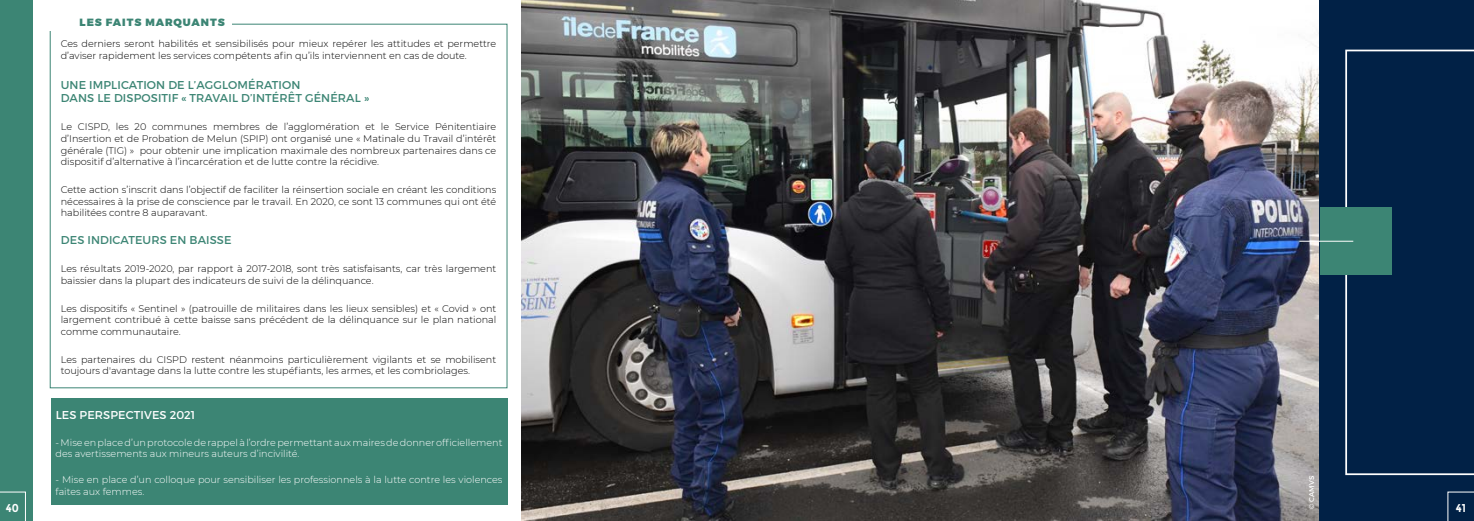
<style>
.page{position:relative;width:1474px;height:521px;background:#fff}
.page>*{position:absolute;margin:0;border:0;box-sizing:border-box;transform-origin:0 0}
.t1{font:11.38px/13.7px "Montserrat";letter-spacing:.01em;color:#3c8574}
.t2{font:11.38px "Montserrat";letter-spacing:.01em;color:#fff}
.t3{font:700 11.38px "Montserrat";color:#fff;scale:.9 1}
.t4{font:900 10.5px "Montserrat";letter-spacing:.09em;color:#3c8574}
.t5{font:300 9.62px/11.5px "Montserrat";color:#000}
.t6{font:300 9.62px/11.5px "Montserrat";color:#fff}
.t7{font:7px "Montserrat";color:#fff}
</style>
<div class="page">
<img style="left:521px;top:0;width:798px;height:521px">
<div style="left:0;top:0;width:33px;height:521px;background:#3c8574"></div>
<div style="left:51px;top:398px;width:456px;height:107px;background:#3c8574"></div>
<svg style="left:0;top:491px;width:26px;height:30px"></svg>
<div style="left:1319px;top:0;width:154px;height:521px;background:#012146"></div>
<svg style="left:1345px;top:50px;width:128px;height:425px"></svg>
<svg style="left:1447px;top:491px;width:26px;height:30px"></svg>
<div style="left:1320px;top:207px;width:71px;height:68px;background:#3c8574"></div>
<hr style="left:1299px;top:241px;width:54px;height:1px;background:#fff">
<p class="t3" style="left:6px;top:501px;width:16px">40</p>
<p class="t4" style="left:80px;top:15px;width:147px">LES FAITS MARQUANTS</p>
<p class="t5" style="left:61px;top:38px;width:437px">Ces derniers seront habilités et sensibilisés pour mieux repérer les attitudes et permettre d’aviser rapidement les services compétents afin qu’ils interviennent en cas de doute.</p>
<p class="t1" style="left:61px;top:78px;width:310px">UNE IMPLICATION DE L’AGGLOMÉRATION<br>DANS LE DISPOSITIF « TRAVAIL D’INTÉRÊT GÉNÉRAL »</p>
<p class="t5" style="left:61px;top:121px;width:437px;text-align:justify">Le CISPD, les 20 communes membres de l’agglomération et le Service Pénitentiaire d’Insertion et de Probation de Melun (SPIP) ont organisé une « Matinale du Travail d’intérêt générale (TIG) » pour obtenir une implication maximale des nombreux partenaires dans ce dispositif d’alternative à l’incarcération et de lutte contre la récidive.</p>
<p class="t5" style="left:61px;top:184px;width:437px;text-align:justify">Cette action s’inscrit dans l’objectif de faciliter la réinsertion sociale en créant les conditions nécessaires à la prise de conscience par le travail. En 2020, ce sont 13 communes qui ont été habilitées contre 8 auparavant.</p>
<p class="t1" style="left:61px;top:233px;width:172px">DES INDICATEURS EN BAISSE</p>
<p class="t5" style="left:61px;top:262px;width:437px">Les résultats 2019-2020, par rapport à 2017-2018, sont très satisfaisants, car très largement baissier dans la plupart des indicateurs de suivi de la délinquance.</p>
<p class="t5" style="left:61px;top:302px;width:437px;text-align:justify">Les dispositifs « Sentinel » (patrouille de militaires dans les lieux sensibles) et « Covid » ont largement contribué à cette baisse sans précédent de la délinquance sur le plan national comme communautaire.</p>
<p class="t5" style="left:61px;top:353px;width:437px">Les partenaires du CISPD restent néanmoins particulièrement vigilants et se mobilisent toujours d'avantage dans la lutte contre les stupéfiants, les armes, et les combriolages.</p>
<p class="t2" style="left:56px;top:408px;width:141px">LES PERSPECTIVES 2021</p>
<p class="t6" style="left:56px;top:436px;width:448px">- Mise en place d’un protocole de rappel à l’ordre permettant aux maires de donner officiellement des avertissements aux mineurs auteurs d’incivilité.</p>
<p class="t6" style="left:56px;top:474px;width:448px">- Mise en place d’un colloque pour sensibiliser les professionnels à la lutte contre les violences faites aux femmes.</p>
<p class="t7" style="left:1307px;top:508px;width:34px;rotate:-90deg">© CAMVS</p>
<p class="t3" style="left:1455px;top:501px;width:13px">41</p>
</div>
